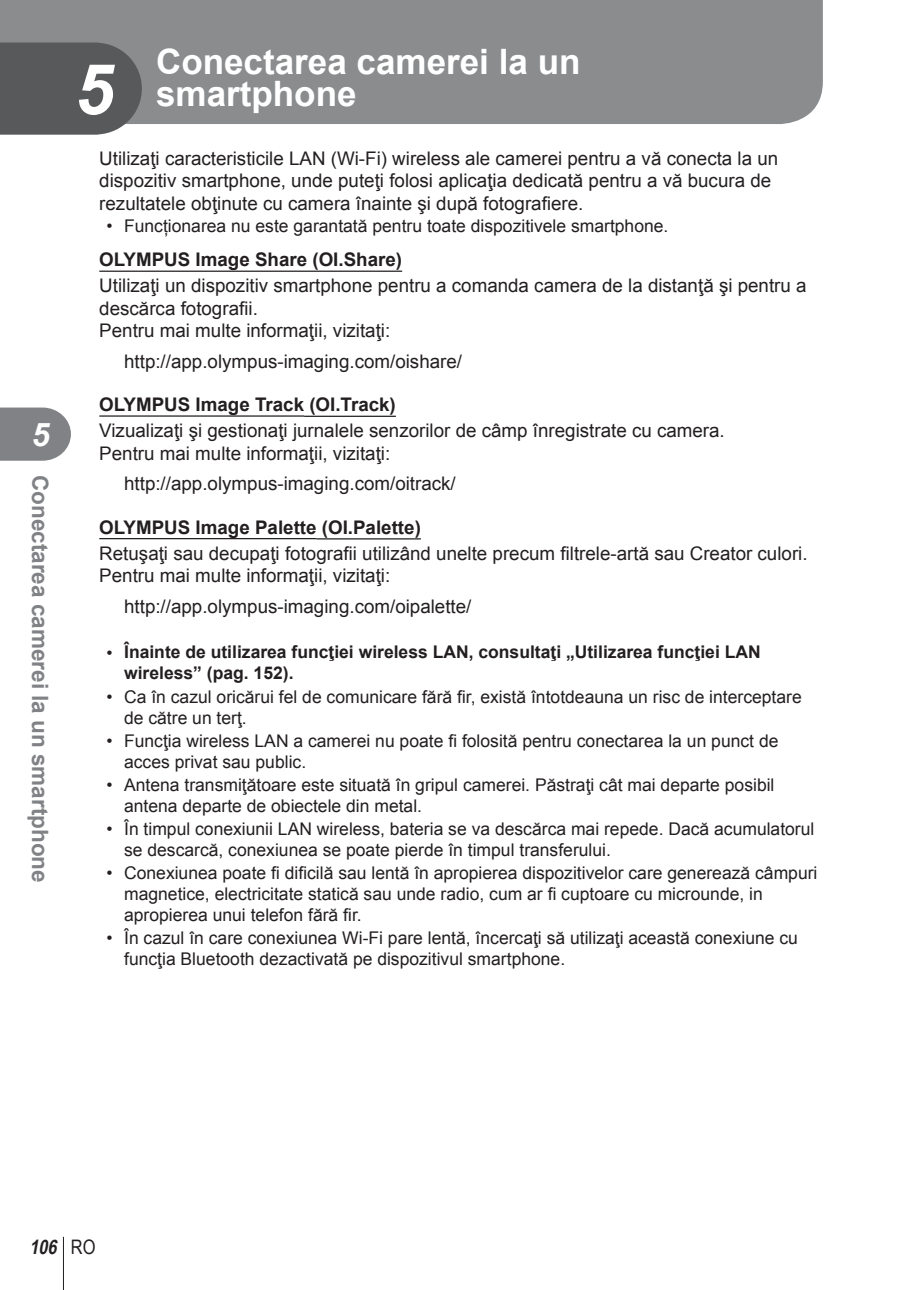
<style>
.page{position:relative;width:908px;height:1290px;background:#fff}
.page>*{position:absolute;margin:0;border:0;box-sizing:border-box;transform-origin:0 0}
.t1{font:italic 700 70px "Arial";color:#fff}
.t2{font:700 35px/32.5px "Arial";color:#fff}
.t3{font:italic 700 32.5px "Arial";color:#fff}
.t4{font:700 22.5px "Arial";color:#808285}
.t5{font:italic 700 20px "Arial Narrow";color:#231f20}
.t6{font:18.75px/22.5px "Arial";color:#231f20}
.t7{font:700 18.75px "Arial";color:#231f20}
.t8{font:17.5px/21px "Arial";color:#231f20}
.t9{font:700 17.5px/21px "Arial";color:#231f20}
.s1{font-weight:400}
.s2{font-weight:400;font-style:normal}
</style>
<div class="page">
<svg style="left:0;top:407px;width:71px;height:54px;background:#8c8e91"></svg>
<hr style="left:63px;top:1237px;width:1px;height:53px;background:#231f20">
<div style="left:0;top:0;width:822px;height:124px;background:#8a8c8e"></div>
<svg style="left:0;top:43px;width:142px;height:92px;background:#5e5f61"></svg>
<hr style="left:99px;top:271px;width:303px;height:1px;background:#231f20">
<hr style="left:99px;top:415px;width:205px;height:2px;background:#231f20">
<hr style="left:304px;top:416px;width:92px;height:1px;background:#231f20">
<hr style="left:99px;top:538px;width:217px;height:1px;background:#231f20">
<hr style="left:316px;top:538px;width:104px;height:1px;background:#231f20">
<h3 class="t3" style="left:32px;top:416px;width:20px">5</h3>
<p class="t4" style="left:53px;top:475px;width:409px;rotate:90deg">Conectarea camerei la un smartphone</p>
<h2 class="t2" style="left:156px;top:45px;width:426px">Conectarea camerei la un smartphone</h2>
<h1 class="t1" style="left:74px;top:51px;width:40px">5</h1>
<p class="t6" style="left:99px;top:147px;width:680px">Utilizaţi caracteristicile LAN (Wi-Fi) wireless ale camerei pentru a vă conecta la un dispozitiv smartphone, unde puteţi folosi aplicaţia dedicată pentru a vă bucura de rezultatele obţinute cu camera înainte şi după fotografiere.</p>
<p class="t8" style="left:106px;top:216px;width:563px">• Funcționarea nu este garantată pentru toate dispozitivele smartphone.</p>
<p class="t7" style="left:99px;top:249px;width:304px">OLYMPUS Image Share (OI.Share)</p>
<p class="t6" style="left:99px;top:274px;width:708px">Utilizaţi un dispozitiv smartphone pentru a comanda camera de la distanţă şi pentru a descărca fotografii.<br>Pentru mai multe informaţii, vizitaţi:</p>
<p class="t6" style="left:124px;top:350px;width:339px">http://app.olympus-imaging.com/oishare/</p>
<p class="t7" style="left:99px;top:394px;width:298px">OLYMPUS Image Track (OI.Track)</p>
<p class="t6" style="left:99px;top:420px;width:626px">Vizualizaţi şi gestionaţi jurnalele senzorilor de câmp înregistrate cu camera.<br>Pentru mai multe informaţii, vizitaţi:</p>
<p class="t6" style="left:124px;top:472px;width:333px">http://app.olympus-imaging.com/oitrack/</p>
<p class="t7" style="left:99px;top:517px;width:323px">OLYMPUS Image Palette (OI.Palette)</p>
<p class="t6" style="left:99px;top:542px;width:709px">Retuşaţi sau decupaţi fotografii utilizând unelte precum filtrele-artă sau Creator culori.<br>Pentru mai multe informaţii, vizitaţi:</p>
<p class="t6" style="left:124px;top:595px;width:349px">http://app.olympus-imaging.com/oipalette/</p>
<p class="t9" style="left:124px;top:642px;width:637px;text-indent:-18px"><span class="s1">•</span> Înainte de utilizarea funcţiei wireless LAN, consultaţi „Utilizarea funcţiei LAN wireless” (pag. 152).</p>
<p class="t8" style="left:124px;top:686px;width:678px;text-indent:-18px">• Ca în cazul oricărui fel de comunicare fără fir, există întotdeauna un risc de interceptare de către un terţ.</p>
<p class="t8" style="left:124px;top:730px;width:655px;text-indent:-18px">• Funcţia wireless LAN a camerei nu poate fi folosită pentru conectarea la un punct de acces privat sau public.</p>
<p class="t8" style="left:124px;top:774px;width:651px;text-indent:-18px">• Antena transmiţătoare este situată în gripul camerei. Păstraţi cât mai departe posibil antena departe de obiectele din metal.</p>
<p class="t8" style="left:124px;top:818px;width:691px;text-indent:-18px">• În timpul conexiunii LAN wireless, bateria se va descărca mai repede. Dacă acumulatorul se descarcă, conexiunea se poate pierde în timpul transferului.</p>
<p class="t8" style="left:124px;top:862px;width:694px;text-indent:-18px">• Conexiunea poate fi dificilă sau lentă în apropierea dispozitivelor care generează câmpuri magnetice, electricitate statică sau unde radio, cum ar fi cuptoare cu microunde, in apropierea unui telefon fără fir.</p>
<p class="t8" style="left:124px;top:928px;width:675px;text-indent:-18px">• În cazul în care conexiunea Wi-Fi pare lentă, încercaţi să utilizaţi această conexiune cu funcţia Bluetooth dezactivată pe dispozitivul smartphone.</p>
<p class="t5" style="left:29px;top:1235px;width:68px">106 <span class="s2">RO</span></p>
</div>
